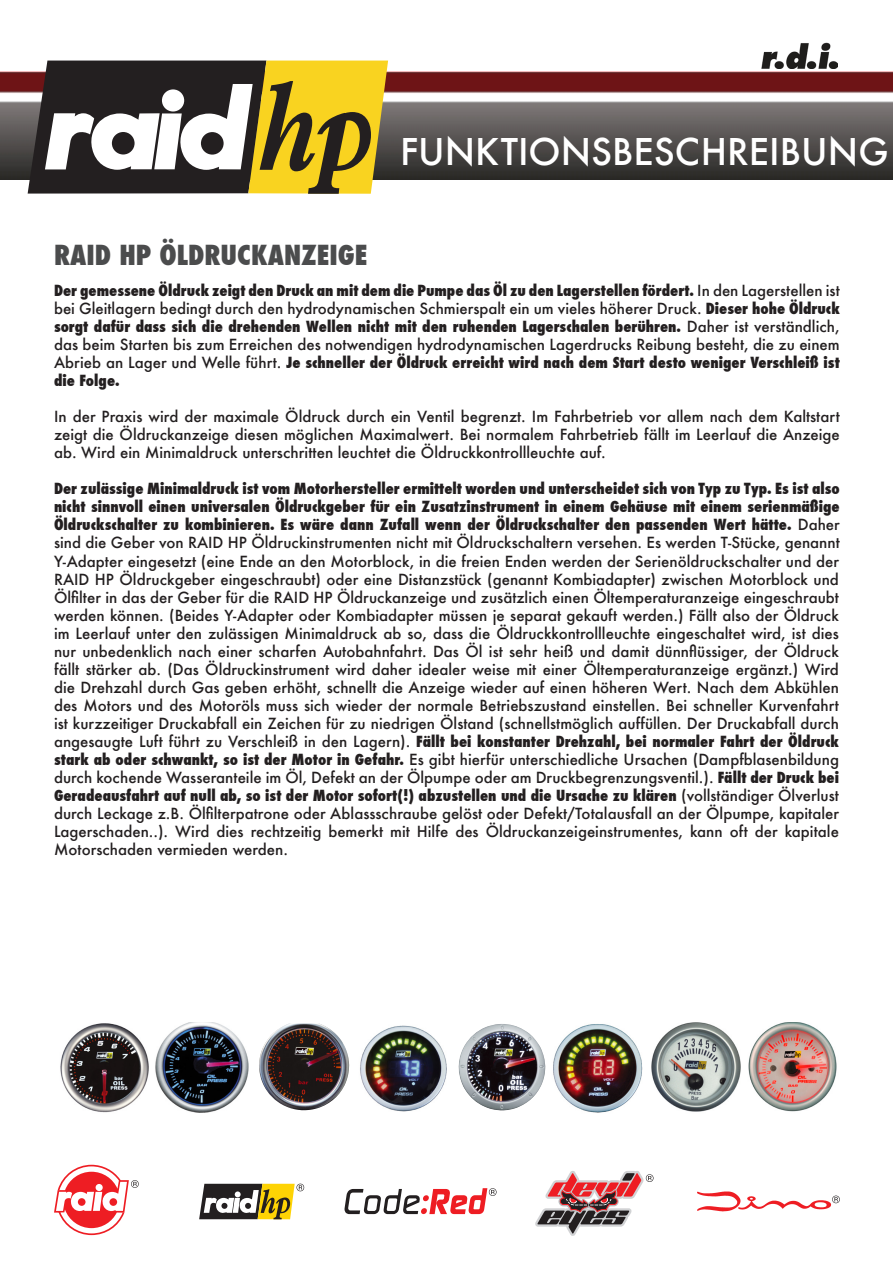
<style>
.page{position:relative;width:893px;height:1263px;background:#fff}
.page>*{position:absolute;margin:0;border:0;box-sizing:border-box;transform-origin:0 0}
.t1{font:500 36px "Futura";color:#fff}
.t2{font:800 condensed 27px "Futura";color:#4b4c4d}
.t3{font:500 15px/18px "Futura";color:#231f20;text-align:justify}
.t4{font:800 condensed 15px/18px "Futura";color:#231f20;text-align:justify}
.s1{font-weight:500;font-stretch:normal}
.s2{font-weight:800;font-stretch:condensed}
</style>
<div class="page">
<img style="left:0;top:72px;width:893px;height:108px">
<img style="left:761px;top:43px;width:76px;height:26px">
<img style="left:697px;top:1191px;width:135px;height:21px">
<svg style="left:54px;top:1165px;width:85px;height:70px"></svg>
<svg style="left:199px;top:1183px;width:105px;height:36px"></svg>
<svg style="left:344px;top:1188px;width:153px;height:26px"></svg>
<svg style="left:832px;top:1195px;width:8px;height:8px"></svg>
<svg style="left:535px;top:1171px;width:118px;height:65px"></svg>
<svg style="left:28px;top:61px;width:360px;height:133px"></svg>
<img style="left:60px;top:1023px;width:89px;height:90px">
<img style="left:155px;top:1022px;width:94px;height:91px">
<img style="left:458px;top:1024px;width:87px;height:86px">
<img style="left:360px;top:1025px;width:87px;height:87px">
<img style="left:553px;top:1022px;width:188px;height:91px">
<img style="left:259px;top:1023px;width:90px;height:87px">
<img style="left:748px;top:1022px;width:89px;height:90px">
<p class="t2" style="left:54px;top:236px;width:315px">RAID HP ÖLDRUCKANZEIGE</p>
<p class="t1" style="left:400px;top:127px;width:490px">FUNKTIONSBESCHREIBUNG</p>
<p class="t4" style="left:54px;top:282px;width:787px">Der gemessene Öldruck zeigt den Druck an mit dem die Pumpe das Öl zu den Lagerstellen fördert. <span class="s1">In den Lagerstellen ist bei Gleitlagern bedingt durch den hydrodynamischen Schmierspalt ein um vieles höherer Druck.</span> Dieser hohe Öldruck sorgt dafür dass sich die drehenden Wellen nicht mit den ruhenden Lagerschalen berühren. <span class="s1">Daher ist verständlich, das beim Starten bis zum Erreichen des notwendigen hydrodynamischen Lagerdrucks Reibung besteht, die zu einem Abrieb an Lager und Welle führt.</span> Je schneller der Öldruck erreicht wird nach dem Start desto weniger Verschleiß ist die Folge.</p>
<p class="t3" style="left:54px;top:408px;width:787px">In der Praxis wird der maximale Öldruck durch ein Ventil begrenzt. Im Fahrbetrieb vor allem nach dem Kaltstart zeigt die Öldruckanzeige diesen möglichen Maximalwert. Bei normalem Fahrbetrieb fällt im Leerlauf die Anzeige ab. Wird ein Minimaldruck unterschritten leuchtet die Öldruckkontrollleuchte auf.</p>
<p class="t4" style="left:54px;top:480px;width:787px">Der zulässige Minimaldruck ist vom Motorhersteller ermittelt worden und unterscheidet sich von Typ zu Typ. Es ist also nicht sinnvoll einen universalen Öldruckgeber für ein Zusatzinstrument in einem Gehäuse mit einem serienmäßige Öldruckschalter zu kombinieren. Es wäre dann Zufall wenn der Öldruckschalter den passenden Wert hätte. <span class="s1">Daher sind die Geber von RAID HP Öldruckinstrumenten nicht mit Öldruckschaltern versehen. Es werden T-Stücke, genannt</span></p>
<p class="t3" style="left:54px;top:553px;width:786px">Y-Adapter eingesetzt (eine Ende an den Motorblock, in die freien Enden werden der Serienöldruckschalter und der RAID HP Öldruckgeber eingeschraubt) oder eine Distanzstück (genannt Kombiadapter) zwischen Motorblock und Ölfilter in das der Geber für die RAID HP Öldruckanzeige und zusätzlich einen Öltemperaturanzeige eingeschraubt werden können. (Beides Y-Adapter oder Kombiadapter müssen je separat gekauft werden.) Fällt also der Öldruck im Leerlauf unter den zulässigen Minimaldruck ab so, dass die Öldruckkontrollleuchte eingeschaltet wird, ist dies nur unbedenklich nach einer scharfen Autobahnfahrt. Das Öl ist sehr heiß und damit dünnflüssiger, der Öldruck fällt stärker ab. (Das Öldruckinstrument wird daher idealer weise mit einer Öltemperaturanzeige ergänzt.) Wird die Drehzahl durch Gas geben erhöht, schnellt die Anzeige wieder auf einen höheren Wert. Nach dem Abkühlen des Motors und des Motoröls muss sich wieder der normale Betriebszustand einstellen. Bei schneller Kurvenfahrt ist kurzzeitiger Druckabfall ein Zeichen für zu niedrigen Ölstand (schnellstmöglich auffüllen. Der Druckabfall durch angesaugte Luft führt zu Verschleiß in den Lagern). <span class="s2">Fällt bei konstanter Drehzahl, bei normaler Fahrt der Öldruck stark ab oder schwankt, so ist der Motor in Gefahr.</span> Es gibt hierfür unterschiedliche Ursachen (Dampfblasenbildung durch kochende Wasseranteile im Öl, Defekt an der Ölpumpe oder am Druckbegrenzungsventil.). <span class="s2">Fällt der Druck bei Geradeausfahrt auf null ab, so ist der Motor sofort(!) abzustellen und die Ursache zu klären</span> (vollständiger Ölverlust durch Leckage z.B. Ölfilterpatrone oder Ablassschraube gelöst oder Defekt/Totalausfall an der Ölpumpe, kapitaler Lagerschaden..). Wird dies rechtzeitig bemerkt mit Hilfe des Öldruckanzeigeinstrumentes, kann oft der kapitale Motorschaden vermieden werden.</p>
</div>
